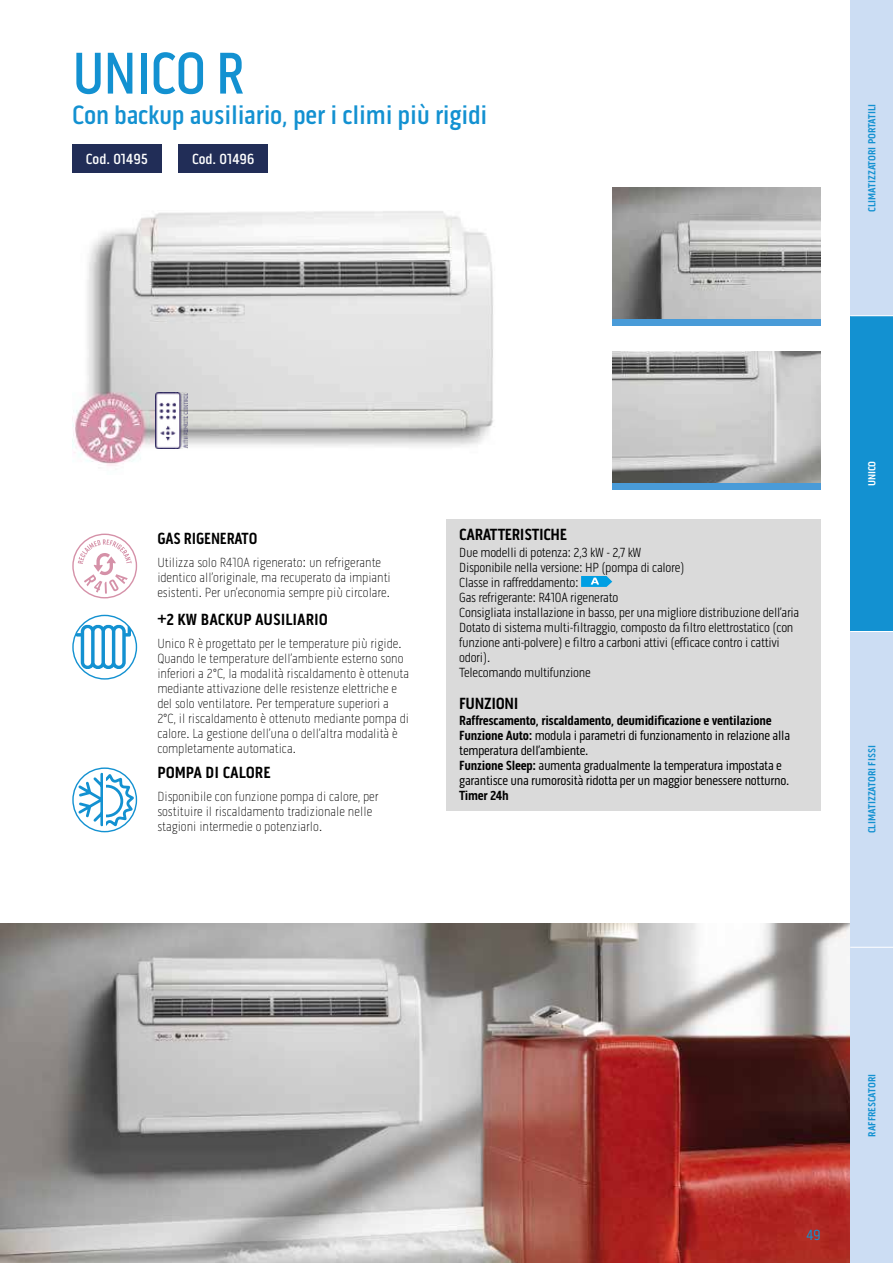
<style>
.page{position:relative;width:893px;height:1263px;background:#fff}
.page>*{position:absolute;margin:0;border:0;box-sizing:border-box;transform-origin:0 0}
.t1{font:500 60px "Pill Gothic 300 mg";letter-spacing:-.02em;color:#1391d1;scale:.95 1}
.t2{font:500 27px "Pill Gothic 300 mg";letter-spacing:-.01em;color:#1391d1}
.t3{font:700 16.5px "Pill Gothic 300 mg";letter-spacing:-.01em;color:#000}
.t4{font:700 16.5px "Pill Gothic 300 mg";letter-spacing:-.01em;color:#000;scale:.95 1}
.t5{font:500 15px "Pill Gothic 300 mg";color:#fff}
.t6{font:15px "Pill Gothic 300 mg";color:#1391d1}
.t7{font:100 13.5px/15px "Pill Gothic 300 mg";color:#000}
.t8{font:300 13.5px/15px "Pill Gothic 300 mg";letter-spacing:-.02em;color:#000}
.t9{font:13.5px/15px "Pill Gothic 300 mg";letter-spacing:-.02em;color:#000}
.t10{font:700 13.5px "Pill Gothic 300 mg";letter-spacing:-.02em;color:#000}
.t11{font:700 10.5px "Pill Gothic 300 mg";color:#1391d1}
.t12{font:700 10.5px "Pill Gothic 300 mg";color:#fff}
.s1{font-weight:700}
</style>
<div class="page">
<div style="left:72px;top:144px;width:89px;height:29px;background:#212d57"></div>
<div style="left:179px;top:144px;width:89px;height:29px;background:#212d57"></div>
<img style="left:72px;top:211px;width:421px;height:255px">
<img style="left:612px;top:187px;width:209px;height:132px">
<div style="left:612px;top:319px;width:209px;height:7px;background:#499bd8"></div>
<img style="left:612px;top:351px;width:209px;height:132px">
<div style="left:612px;top:483px;width:209px;height:7px;background:#499bd8"></div>
<img style="left:1px;top:923px;width:849px;height:340px">
<div style="left:446px;top:519px;width:375px;height:168px;background:#dadada"></div>
<div style="left:446px;top:687px;width:375px;height:124px;background:#dadada"></div>
<svg style="left:581px;top:576px;width:31px;height:11px"></svg>
<div style="left:72px;top:534px;width:65px;height:64px;border:1px solid #d591a8;border-radius:50%"></div>
<svg style="left:78px;top:539px;width:54px;height:55px"></svg>
<svg style="left:76px;top:625px;width:55px;height:44px"></svg>
<div style="left:72px;top:615px;width:65px;height:65px;border:1px solid #1391d1;border-radius:50%"></div>
<div style="left:72px;top:767px;width:65px;height:65px;border:1px solid #1391d1;border-radius:50%"></div>
<svg style="left:76px;top:771px;width:57px;height:58px"></svg>
<img style="left:156px;top:393px;width:32px;height:55px">
<img style="left:0;top:923px;width:1px;height:340px">
<div style="left:850px;top:0;width:43px;height:316px;background:#ccddf3"></div>
<div style="left:850px;top:316px;width:43px;height:315px;background:#1391d1"></div>
<div style="left:850px;top:631px;width:43px;height:316px;background:#ccddf3"></div>
<div style="left:850px;top:947px;width:43px;height:316px;background:#ccddf3"></div>
<hr style="left:850px;top:631px;width:43px;height:1px;background:#fff">
<hr style="left:850px;top:947px;width:43px;height:1px;background:#fff">
<hr style="left:850px;top:315px;width:43px;height:1px;background:#fff">
<h1 class="t1" style="left:72px;top:38px;width:182px">UNICO R</h1>
<h2 class="t2" style="left:72px;top:99px;width:417px">Con backup ausiliario, per i climi più rigidi</h2>
<p class="t5" style="left:86px;top:150px;width:64px">Cod. 01495</p>
<p class="t5" style="left:192px;top:150px;width:64px">Cod. 01496</p>
<p class="t11" style="left:866px;top:212px;width:110px;rotate:-90deg">CLIMATIZZATORI PORTATILI</p>
<p class="t4" style="left:157px;top:529px;width:107px">GAS RIGENERATO</p>
<p class="t7" style="left:157px;top:555px;width:235px">Utilizza solo R410A rigenerato: un refrigerante identico all’originale, ma recuperato da impianti esistenti. Per un’economia sempre più circolare.</p>
<p class="t3" style="left:157px;top:610px;width:172px">+2 KW BACKUP AUSILIARIO</p>
<p class="t7" style="left:157px;top:636px;width:253px">Unico R è progettato per le temperature più rigide.<br>Quando le temperature dell’ambiente esterno sono inferiori a 2°C, la modalità riscaldamento è ottenuta mediante attivazione delle resistenze elettriche e del solo ventilatore. Per temperature superiori a 2°C, il riscaldamento è ottenuto mediante pompa di calore. La gestione dell’una o dell’altra modalità è completamente automatica.</p>
<p class="t3" style="left:157px;top:762px;width:115px">POMPA DI CALORE</p>
<p class="t7" style="left:157px;top:789px;width:223px">Disponibile con funzione pompa di calore, per sostituire il riscaldamento tradizionale nelle stagioni intermedie o potenziarlo.</p>
<p class="t3" style="left:459px;top:525px;width:109px">CARATTERISTICHE</p>
<p class="t8" style="left:459px;top:545px;width:342px">Due modelli di potenza: 2,3 kW - 2,7 kW<br>Disponibile nella versione: HP (pompa di calore)<br>Classe in raffreddamento:<br>Gas refrigerante: R410A rigenerato<br>Consigliata installazione in basso, per una migliore distribuzione dell’aria Dotato di sistema multi-filtraggio, composto da filtro elettrostatico (con funzione anti-polvere) e filtro a carboni attivi (efficace contro i cattivi odori).<br>Telecomando multifunzione</p>
<p class="t3" style="left:459px;top:693px;width:61px">FUNZIONI</p>
<p class="t9" style="left:459px;top:713px;width:332px"><span class="s1">Raffrescamento, riscaldamento, deumidificazione e ventilazione Funzione Auto:</span> modula i parametri di funzionamento in relazione alla temperatura dell’ambiente.<br><span class="s1">Funzione Sleep:</span> aumenta gradualmente la temperatura impostata e garantisce una rumorosità ridotta per un maggior benessere notturno.</p>
<p class="t10" style="left:459px;top:788px;width:51px">Timer 24h</p>
<p class="t12" style="left:866px;top:486px;width:27px;rotate:-90deg">UNICO</p>
<p class="t11" style="left:866px;top:833px;width:89px;rotate:-90deg">CLIMATIZZATORI FISSI</p>
<p class="t6" style="left:806px;top:1226px;width:16px">49</p>
<p class="t11" style="left:866px;top:1136px;width:64px;rotate:-90deg">RAFFRESCATORI</p>
</div>
